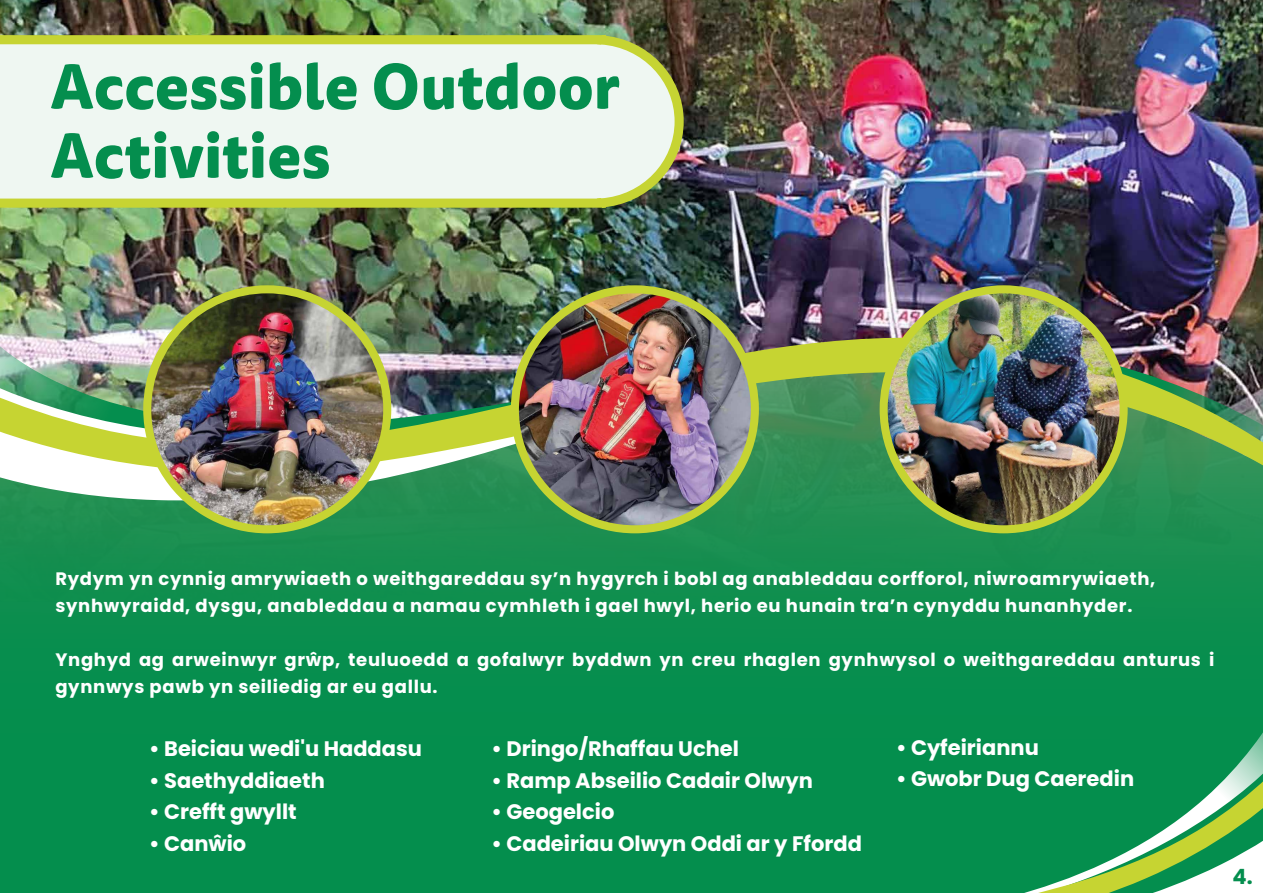
<style>
.page{position:relative;width:1263px;height:893px;background:#fff}
.page>*{position:absolute;margin:0;border:0;box-sizing:border-box;transform-origin:0 0}
.t1{font:800 61.5px/69px "Tisa Sans Pro";color:#048e4e}
.t2{font:700 21px "Poppins";color:#fff}
.t3{font:700 21px "Poppins";color:#048e4e}
.t4{font:700 18px/27px "Poppins";letter-spacing:.04em;color:#fff}
</style>
<div class="page">
<img style="left:0;top:0;width:1263px;height:245px">
<svg style="left:0;top:31px;width:688px;height:181px"></svg>
<svg style="left:0;top:569px;width:1263px;height:324px;background:#078e4d"></svg>
<img style="left:0;top:245px;width:1263px;height:324px">
<img style="left:511px;top:285px;width:248px;height:248px">
<img style="left:519px;top:293px;width:232px;height:232px">
<img style="left:880px;top:285px;width:248px;height:248px">
<img style="left:888px;top:293px;width:231px;height:232px">
<img style="left:143px;top:285px;width:248px;height:248px">
<img style="left:151px;top:293px;width:232px;height:232px">
<svg style="left:784px;top:624px;width:479px;height:269px;background:#169554"></svg>
<h1 class="t1" style="left:50px;top:52px;width:571px">Accessible Outdoor<br>Activities</h1>
<p class="t4" style="left:55px;top:565px;width:1101px">Rydym yn cynnig amrywiaeth o weithgareddau sy’n hygyrch i bobl ag anableddau corfforol, niwroamrywiaeth, synhwyraidd, dysgu, anableddau a namau cymhleth i gael hwyl, herio eu hunain tra’n cynyddu hunanhyder.</p>
<p class="t4" style="left:55px;top:646px;width:1160px">Ynghyd ag arweinwyr grŵp, teuluoedd a gofalwyr byddwn yn creu rhaglen gynhwysol o weithgareddau anturus i gynnwys pawb yn seiliedig ar eu gallu.</p>
<p class="t2" style="left:149px;top:737px;width:274px">• Beiciau wedi'u Haddasu</p>
<p class="t2" style="left:149px;top:768px;width:177px">• Saethyddiaeth</p>
<p class="t2" style="left:149px;top:800px;width:149px">• Crefft gwyllt</p>
<p class="t2" style="left:149px;top:831px;width:99px">• Canŵio</p>
<p class="t2" style="left:491px;top:737px;width:249px">• Dringo/Rhaffau Uchel</p>
<p class="t2" style="left:491px;top:768px;width:323px">• Ramp Abseilio Cadair Olwyn</p>
<p class="t2" style="left:491px;top:800px;width:124px">• Geogelcio</p>
<p class="t2" style="left:491px;top:831px;width:372px">• Cadeiriau Olwyn Oddi ar y Ffordd</p>
<p class="t2" style="left:896px;top:735px;width:144px">• Cyfeiriannu</p>
<p class="t2" style="left:896px;top:767px;width:240px">• Gwobr Dug Caeredin</p>
<p class="t3" style="left:1232px;top:865px;width:22px">4.</p>
</div>
